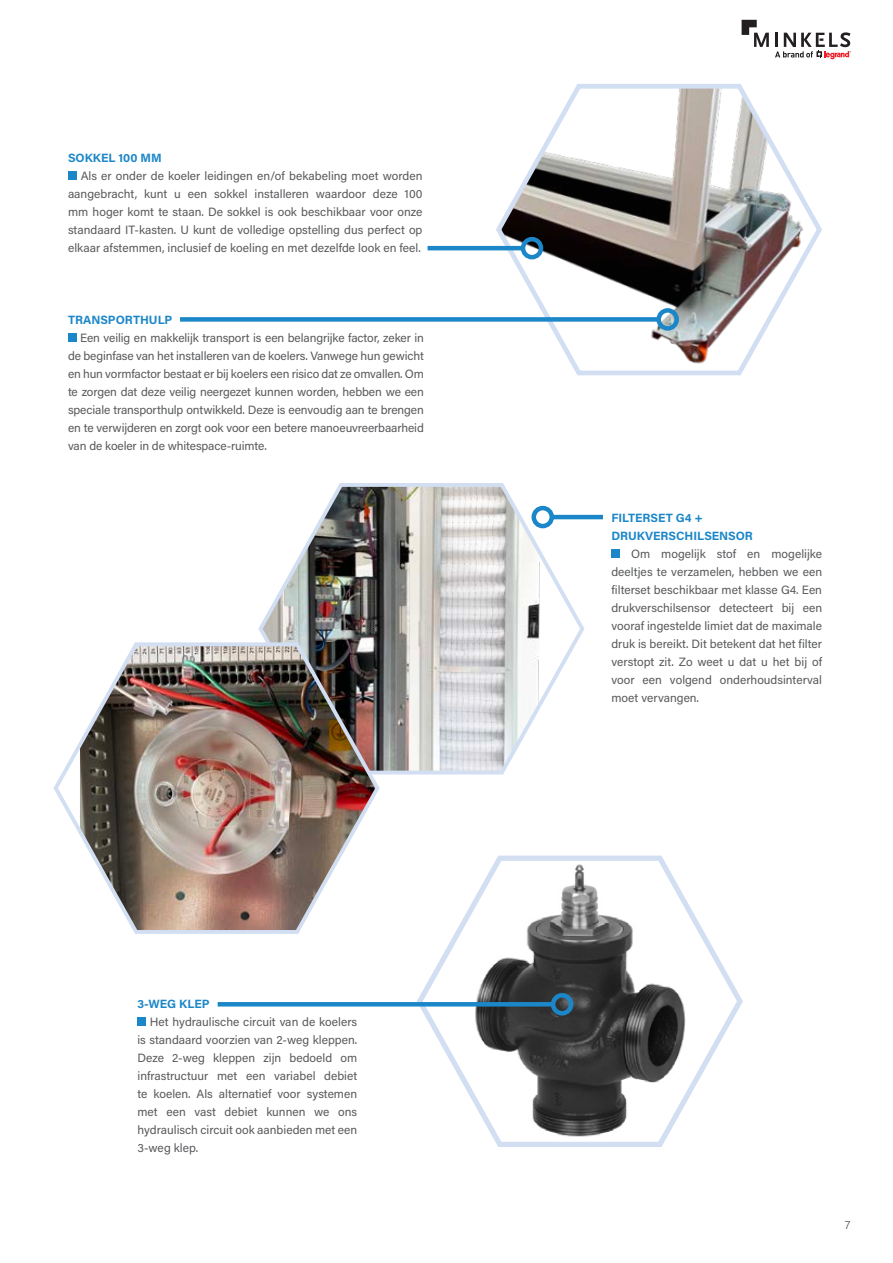
<style>
.page{position:relative;width:893px;height:1263px;background:#fff}
.page>*{position:absolute;margin:0;border:0;box-sizing:border-box;transform-origin:0 0}
.t1{font:12px/18px "Acumin Pro";color:#58595b;text-align:justify}
.t2{font:700 12px/18px "Acumin Pro";color:#1c87c8}
.t3{font:300 12px "Acumin Pro";color:#58595b}
</style>
<div class="page">
<svg style="left:742px;top:20px;width:27px;height:27px"></svg>
<svg style="left:775px;top:32px;width:76px;height:28px"></svg>
<svg style="left:414px;top:855px;width:329px;height:292px"></svg>
<svg style="left:258px;top:483px;width:329px;height:292px"></svg>
<svg style="left:493px;top:84px;width:329px;height:292px"></svg>
<img style="left:53px;top:639px;width:329px;height:295px">
<div style="left:137px;top:1017px;width:9px;height:9px;background:#1c87c8"></div>
<div style="left:611px;top:549px;width:9px;height:9px;background:#1c87c8"></div>
<hr style="left:552px;top:515px;width:51px;height:4px;background:#1c87c8">
<div style="left:531px;top:506px;width:23px;height:22px;border:4px solid #1c87c8;border-radius:50%"></div>
<div style="left:68px;top:171px;width:9px;height:9px;background:#1c87c8"></div>
<hr style="left:428px;top:246px;width:95px;height:4px;background:#1c87c8">
<div style="left:521px;top:237px;width:22px;height:22px;border:4px solid #1c87c8;border-radius:50%"></div>
<div style="left:68px;top:333px;width:9px;height:9px;background:#1c87c8"></div>
<div style="left:180px;top:317px;width:479px;height:5px;background:#1c87c8"></div>
<div style="left:656px;top:308px;width:23px;height:23px;border:4px solid #1c87c8;border-radius:50%"></div>
<hr style="left:218px;top:1002px;width:335px;height:4px;background:#1c87c8">
<div style="left:551px;top:993px;width:22px;height:22px;border:4px solid #1c87c8;border-radius:50%"></div>
<p class="t2" style="left:68px;top:148px;width:95px">SOKKEL 100 MM</p>
<p class="t1" style="left:68px;top:166px;width:356px;text-indent:13px">Als er onder de koeler leidingen en/of bekabeling moet worden aangebracht, kunt u een sokkel installeren waardoor deze 100 mm hoger komt te staan. De sokkel is ook beschikbaar voor onze standaard IT-kasten. U kunt de volledige opstelling dus perfect op elkaar afstemmen, inclusief de koeling en met dezelfde look en feel.</p>
<p class="t2" style="left:68px;top:310px;width:106px">TRANSPORTHULP</p>
<p class="t1" style="left:68px;top:328px;width:357px;text-indent:12px">Een veilig en makkelijk transport is een belangrijke factor, zeker in de beginfase van het installeren van de koelers. Vanwege hun gewicht en hun vormfactor bestaat er bij koelers een risico dat ze omvallen. Om te zorgen dat deze veilig neergezet kunnen worden, hebben we een speciale transporthulp ontwikkeld. Deze is eenvoudig aan te brengen en te verwijderen en zorgt ook voor een betere manoeuvreerbaarheid van de koeler in de whitespace-ruimte.</p>
<p class="t2" style="left:137px;top:994px;width:74px">3-WEG KLEP</p>
<p class="t1" style="left:137px;top:1012px;width:221px;text-indent:12px">Het hydraulische circuit van de koelers is standaard voorzien van 2-weg kleppen.<br>Deze 2-weg kleppen zijn bedoeld om infrastructuur met een variabel debiet te koelen. Als alternatief voor systemen met een vast debiet kunnen we ons hydraulisch circuit ook aanbieden met een 3-weg klep.</p>
<p class="t2" style="left:611px;top:508px;width:143px">FILTERSET G4 +<br>DRUKVERSCHILSENSOR</p>
<p class="t1" style="left:611px;top:544px;width:212px;text-indent:20px">Om mogelijk stof en mogelijke deeltjes te verzamelen, hebben we een filterset beschikbaar met klasse G4. Een drukverschilsensor detecteert bij een vooraf ingestelde limiet dat de maximale druk is bereikt. Dit betekent dat het filter verstopt zit. Zo weet u dat u het bij of voor een volgend onderhoudsinterval moet vervangen.</p>
<p class="t3" style="left:845px;top:1217px;width:7px">7</p>
</div>
